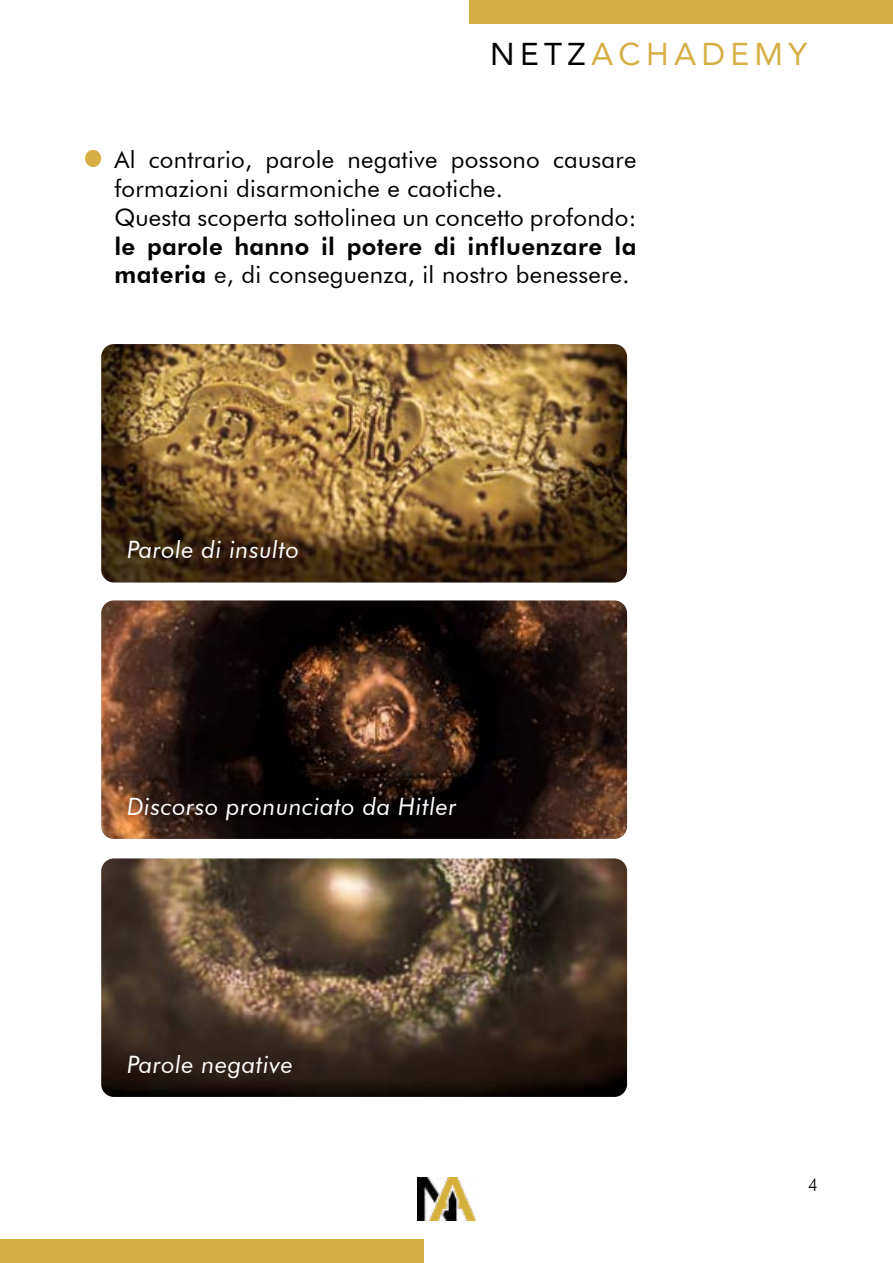
<style>
.page{position:relative;width:893px;height:1263px;background:#fff}
.page>*{position:absolute;margin:0;border:0;box-sizing:border-box;transform-origin:0 0}
.t1{font:31.5px "Avenir";letter-spacing:.17em;color:#d6ae44}
.t2{font:24px/28.8px "Futura BT";letter-spacing:.01em;color:#000}
.t3{font:800 24px/28.8px "Futura BT";letter-spacing:.01em;color:#000}
.t4{font:italic 24px "Futura BT";letter-spacing:.02em;color:#fff}
.t5{font:300 18px "Futura BT";color:#000}
.s1{color:#000}
.s2{font-weight:400}
</style>
<div class="page">
<img style="left:418px;top:1177px;width:57px;height:43px">
<div style="left:469px;top:0;width:424px;height:23px;background:#d5ae43"></div>
<div style="left:0;top:1239px;width:424px;height:24px;background:#d5ae43"></div>
<img style="left:101px;top:344px;width:526px;height:238px">
<img style="left:101px;top:600px;width:526px;height:239px">
<img style="left:101px;top:858px;width:526px;height:239px">
<div style="left:85px;top:150px;width:16px;height:17px;background:#d6ae44;border-radius:50%"></div>
<h1 class="t1" style="left:490px;top:29px;width:318px"><span class="s1">NETZ</span>ACHADEMY</h1>
<p class="t2" style="left:114px;top:145px;width:523px">Al contrario, parole negative possono causare formazioni disarmoniche e caotiche.<br>Questa scoperta sottolinea un concetto profondo:</p>
<p class="t3" style="left:114px;top:231px;width:523px">le parole hanno il potere di influenzare la materia <span class="s2">e, di conseguenza, il nostro benessere.</span></p>
<p class="t4" style="left:127px;top:535px;width:173px">Parole di insulto</p>
<p class="t4" style="left:127px;top:791px;width:331px">Discorso pronunciato da Hitler</p>
<p class="t4" style="left:127px;top:1049px;width:167px">Parole negative</p>
<p class="t5" style="left:808px;top:1174px;width:12px">4</p>
</div>
